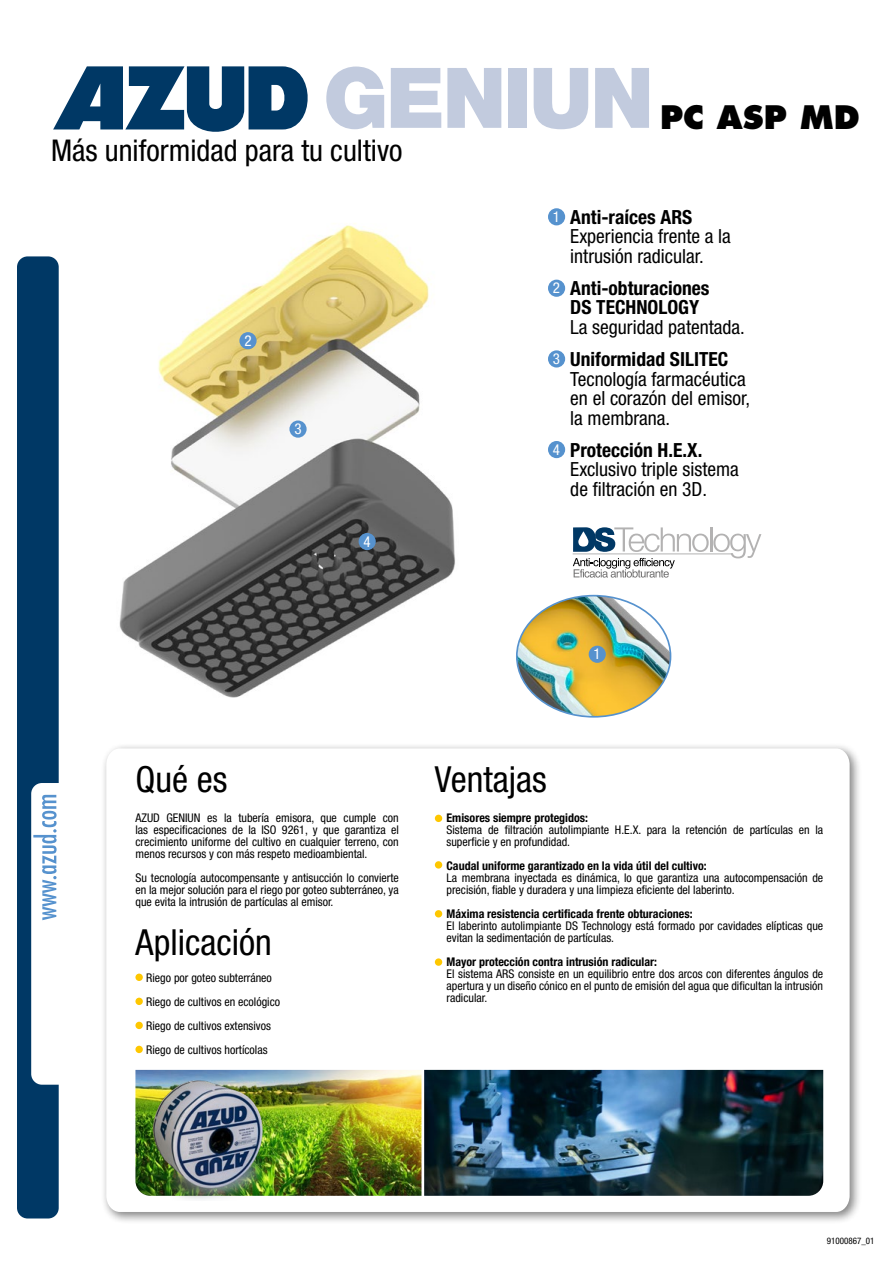
<style>
.page{position:relative;width:893px;height:1263px;background:#fff}
.page>*{position:absolute;margin:0;border:0;box-sizing:border-box;transform-origin:0 0}
.t1{font:condensed 36px "Helvetica Neue LT Std";color:#000}
.t2{font:800 31.5px "Futura";color:#000}
.t3{font:condensed 30px "Helvetica Neue LT Std";color:#000}
.t4{font:condensed 19.5px/19.5px "Helvetica Neue LT Std";color:#000}
.t5{font:700 condensed 19.5px/19.5px "Helvetica Neue LT Std";color:#000}
.t6{font:condensed 15px "Helvetica Neue LT Std";color:#fff}
.t7{font:condensed 12px/12px "Helvetica Neue LT Std";color:#000}
.t8{font:700 condensed 12px "Helvetica Neue LT Std";color:#000}
.t9{font:condensed 9px "Helvetica Neue LT Std";color:#000}
</style>
<div class="page">
<img style="left:119px;top:223px;width:398px;height:475px">
<img style="left:517px;top:596px;width:153px;height:120px">
<div style="left:100px;top:742px;width:762px;height:482px;background:#000;opacity:.5"></div>
<svg style="left:106px;top:748px;width:744px;height:464px"></svg>
<img style="left:319px;top:1070px;width:102px;height:126px">
<div style="left:17px;top:256px;width:42px;height:962px;background:#003865;border-radius:11px"></div>
<svg style="left:31px;top:783px;width:28px;height:302px;background:#e7eff6"></svg>
<div style="left:548px;top:208px;width:17px;height:17px;background:#5692ce;border-radius:50%"></div>
<div style="left:548px;top:280px;width:17px;height:17px;background:#5692ce;border-radius:50%"></div>
<div style="left:548px;top:350px;width:17px;height:17px;background:#5692ce;border-radius:50%"></div>
<div style="left:548px;top:441px;width:17px;height:17px;background:#5692ce;border-radius:50%"></div>
<div style="left:435px;top:815px;width:7px;height:7px;background:#fec700;border-radius:50%"></div>
<div style="left:435px;top:861px;width:7px;height:7px;background:#fec700;border-radius:50%"></div>
<div style="left:435px;top:910px;width:7px;height:7px;background:#fec700;border-radius:50%"></div>
<div style="left:435px;top:958px;width:7px;height:8px;background:#fec700;border-radius:50%"></div>
<div style="left:135px;top:973px;width:8px;height:8px;background:#fec700;border-radius:50%"></div>
<div style="left:135px;top:998px;width:8px;height:7px;background:#fec700;border-radius:50%"></div>
<div style="left:135px;top:1046px;width:8px;height:7px;background:#fec700;border-radius:50%"></div>
<svg style="left:326px;top:67px;width:58px;height:62px"></svg>
<svg style="left:391px;top:68px;width:50px;height:60px"></svg>
<svg style="left:447px;top:68px;width:54px;height:60px"></svg>
<div style="left:508px;top:68px;width:19px;height:60px;background:#c2cbde"></div>
<svg style="left:534px;top:68px;width:54px;height:61px"></svg>
<svg style="left:595px;top:68px;width:54px;height:60px"></svg>
<svg style="left:53px;top:66px;width:255px;height:66px"></svg>
<img style="left:121px;top:1070px;width:198px;height:131px">
<img style="left:424px;top:1070px;width:399px;height:126px">
<svg style="left:573px;top:527px;width:188px;height:51px"></svg>
<div style="left:589px;top:646px;width:17px;height:17px;background:#5692ce;border-radius:50%"></div>
<div style="left:239px;top:332px;width:18px;height:17px;background:#5692ce;border-radius:50%"></div>
<div style="left:289px;top:420px;width:18px;height:18px;background:#5692ce;border-radius:50%"></div>
<div style="left:359px;top:533px;width:17px;height:17px;background:#5692ce;border-radius:50%"></div>
<div style="left:135px;top:1022px;width:8px;height:7px;background:#fec700;border-radius:50%"></div>
<h3 class="t3" style="left:51px;top:133px;width:353px">Más uniformidad para tu cultivo</h3>
<p class="t6" style="left:244px;top:332px;width:9px">2</p>
<p class="t6" style="left:294px;top:420px;width:9px">3</p>
<p class="t6" style="left:364px;top:533px;width:9px">4</p>
<h2 class="t2" style="left:660px;top:97px;width:201px">PC ASP MD</h2>
<p class="t6" style="left:553px;top:208px;width:9px">1</p>
<p class="t6" style="left:553px;top:279px;width:9px">2</p>
<p class="t6" style="left:553px;top:350px;width:9px">3</p>
<p class="t6" style="left:553px;top:441px;width:9px">4</p>
<h3 class="t5" style="left:570px;top:207px;width:124px">Anti-raíces ARS</h3>
<h3 class="t4" style="left:570px;top:226px;width:162px">Experiencia frente a la intrusión radicular.</h3>
<h3 class="t5" style="left:570px;top:278px;width:141px">Anti-obturaciones<br>DS TECHNOLOGY</h3>
<h3 class="t4" style="left:570px;top:317px;width:176px">La seguridad patentada.</h3>
<h3 class="t5" style="left:570px;top:349px;width:159px">Uniformidad SILITEC</h3>
<h3 class="t4" style="left:570px;top:369px;width:181px">Tecnología farmacéutica en el corazón del emisor, la membrana.</h3>
<h3 class="t5" style="left:570px;top:440px;width:134px">Protección H.E.X.</h3>
<h3 class="t4" style="left:570px;top:459px;width:170px">Exclusivo triple sistema de filtración en 3D.</h3>
<p class="t6" style="left:594px;top:645px;width:9px">1</p>
<h1 class="t1" style="left:135px;top:758px;width:93px">Qué es</h1>
<p class="t7" style="left:135px;top:811px;width:265px;text-align:justify">AZUD GENIUN es la tubería emisora, que cumple con las especificaciones de la ISO 9261, y que garantiza el crecimiento uniforme del cultivo en cualquier terreno, con menos recursos y con más respeto medioambiental.</p>
<p class="t7" style="left:135px;top:871px;width:265px;text-align:justify">Su tecnología autocompensante y antisucción lo convierte en la mejor solución para el riego por goteo subterráneo, ya que evita la intrusión de partículas al emisor.</p>
<h1 class="t1" style="left:135px;top:921px;width:138px">Aplicación</h1>
<p class="t7" style="left:146px;top:965px;width:135px;line-height:24px">Riego por goteo subterráneo<br>Riego de cultivos en ecológico<br>Riego de cultivos extensivos<br>Riego de cultivos hortícolas</p>
<h1 class="t1" style="left:435px;top:758px;width:113px">Ventajas</h1>
<p class="t8" style="left:446px;top:810px;width:143px">Emisores siempre protegidos:</p>
<p class="t7" style="left:446px;top:823px;width:378px">Sistema de filtración autolimpiante H.E.X. para la retención de partículas en la superficie y en profundidad.</p>
<p class="t8" style="left:446px;top:858px;width:262px">Caudal uniforme garantizado en la vida útil del cultivo:</p>
<p class="t7" style="left:446px;top:871px;width:378px">La membrana inyectada es dinámica, lo que garantiza una autocompensación de precisión, fiable y duradera y una limpieza eficiente del laberinto.</p>
<p class="t8" style="left:446px;top:906px;width:248px">Máxima resistencia certificada frente obturaciones:</p>
<p class="t7" style="left:446px;top:919px;width:378px">El laberinto autolimpiante DS Technology está formado por cavidades elípticas que evitan la sedimentación de partículas.</p>
<p class="t8" style="left:446px;top:954px;width:212px">Mayor protección contra intrusión radicular:</p>
<p class="t7" style="left:446px;top:967px;width:378px;text-align:justify">El sistema ARS consiste en un equilibrio entre dos arcos con diferentes ángulos de apertura y un diseño cónico en el punto de emisión del agua que dificultan la intrusión radicular.</p>
<p class="t9" style="left:827px;top:1235px;width:49px">91000867_01</p>
</div>
